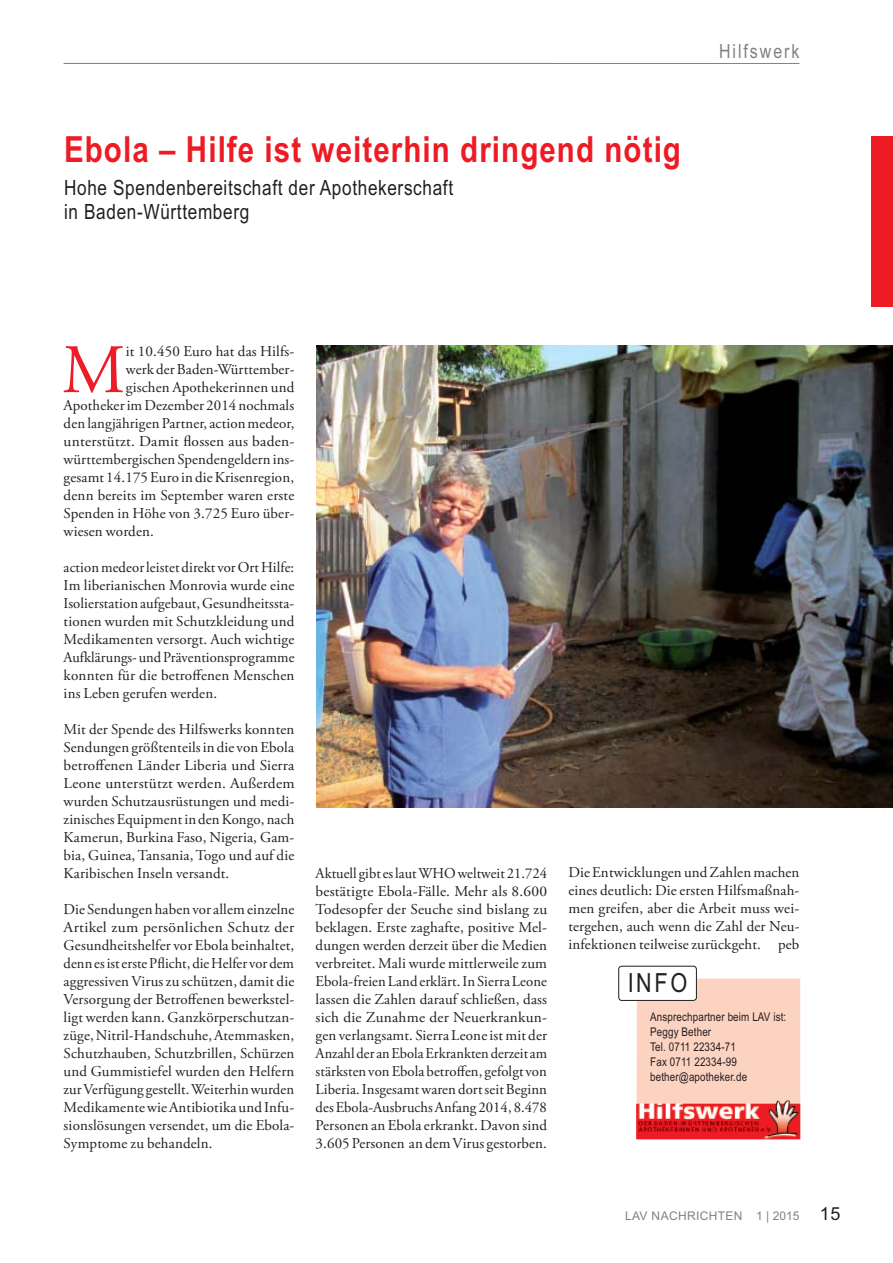
<style>
.page{position:relative;width:893px;height:1263px;background:#fff}
.page>*{position:absolute;margin:0;border:0;box-sizing:border-box;transform-origin:0 0}
.t1{font:69.3px "Adobe Garamond Pro";color:#ed1c29}
.t2{font:700 36px "Arial Narrow";letter-spacing:.03em;color:#ed1c24}
.t3{font:26.4px "Arial Narrow";color:#231f20}
.t4{font:21px/24px "Arial Narrow";letter-spacing:.03em;color:#231f20}
.t5{font:19.5px "Arial Narrow";letter-spacing:.1em;color:#808285}
.t6{font:18px "Arial";color:#231f20}
.t7{font:15px/18px "Adobe Garamond Pro";letter-spacing:.01em;color:#231f20;text-align:justify}
.t8{font:12px/15px "Arial Narrow";letter-spacing:.01em;color:#231f20}
.t9{font:12px "Arial";letter-spacing:.03em;color:#808285}
</style>
<div class="page">
<img style="left:316px;top:345px;width:577px;height:463px">
<hr style="left:64px;top:63px;width:735px;height:1px;background:#808285">
<div style="left:872px;top:136px;width:21px;height:170px;background:#ed1c24"></div>
<div style="left:636px;top:979px;width:164px;height:161px;background:#fcd2c1"></div>
<div style="left:619px;top:966px;width:77px;height:34px;background:#fff;border-radius:3px"></div>
<div style="left:618px;top:966px;width:79px;height:35px;border:1px solid #231f20;border-radius:3px"></div>
<img style="left:636px;top:1100px;width:164px;height:39px">
<h2 class="t2" style="left:64px;top:137px;width:618px">Ebola – Hilfe ist weiterhin dringend nötig</h2>
<h3 class="t4" style="left:64px;top:178px;width:390px">Hohe Spendenbereitschaft der Apothekerschaft in Baden-Württemberg</h3>
<h3 class="t5" style="left:719px;top:44px;width:82px">Hilfswerk</h3>
<h1 class="t1" style="left:62px;top:342px;width:65px">M</h1>
<p class="t7" style="left:126px;top:344px;width:170px">it 10.450 Euro hat das Hilfs-</p>
<p class="t7" style="left:126px;top:362px;width:170px">werk der Baden-Württember-</p>
<p class="t7" style="left:126px;top:380px;width:170px">gischen Apothekerinnen und</p>
<p class="t7" style="left:64px;top:398px;width:232px">Apotheker im Dezember 2014 nochmals</p>
<p class="t7" style="left:64px;top:416px;width:232px">den langjährigen Partner, action medeor,</p>
<p class="t7" style="left:64px;top:434px;width:232px">unterstützt. Damit flossen aus baden-</p>
<p class="t7" style="left:64px;top:452px;width:232px">württembergischen Spendengeldern ins-</p>
<p class="t7" style="left:64px;top:470px;width:232px">gesamt 14.175 Euro in die Krisenregion,</p>
<p class="t7" style="left:64px;top:488px;width:232px">denn bereits im September waren erste</p>
<p class="t7" style="left:64px;top:506px;width:232px">Spenden in Höhe von 3.725 Euro über-</p>
<p class="t7" style="left:64px;top:524px;width:92px">wiesen worden.</p>
<p class="t7" style="left:64px;top:560px;width:232px">action medeor leistet direkt vor Ort Hilfe:<br>Im liberianischen Monrovia wurde eine Isolierstation aufgebaut, Gesundheitssta&shy;tionen wurden mit Schutzkleidung und Medikamenten versorgt. Auch wichtige Aufklärungs- und Präventionsprogramme konnten für die betroffenen Menschen ins Leben gerufen werden.</p>
<p class="t7" style="left:64px;top:722px;width:232px">Mit der Spende des Hilfswerks konnten Sendungen größtenteils in die von Ebola betroffenen Länder Liberia und Sierra Leone unterstützt werden. Außerdem wurden Schutzausrüstungen und medi&shy;zinisches Equipment in den Kongo, nach Kamerun, Burkina Faso, Nigeria, Gam&shy;bia, Guinea, Tansania, Togo und auf die Karibischen Inseln versandt.</p>
<p class="t7" style="left:64px;top:902px;width:232px">Die Sendungen haben vor allem einzelne Artikel zum persönlichen Schutz der Gesundheitshelfer vor Ebola beinhaltet, denn es ist erste Pflicht, die Helfer vor dem aggressiven Virus zu schützen, damit die Versorgung der Betroffenen bewerkstel&shy;ligt werden kann. Ganzkörperschutzan&shy;züge, Nitril-Handschuhe, Atemmasken, Schutzhauben, Schutzbrillen, Schürzen und Gummistiefel wurden den Helfern zur Verfügung gestellt. Weiterhin wurden Medikamente wie Antibiotika und Infu&shy;sionslösungen versendet, um die Ebola-Symptome zu behandeln.</p>
<p class="t7" style="left:316px;top:866px;width:233px">Aktuell gibt es laut WHO weltweit 21.724 bestätigte Ebola-Fälle. Mehr als 8.600<br>Todesopfer der Seuche sind bislang zu beklagen. Erste zaghafte, positive Mel&shy;dungen werden derzeit über die Medien verbreitet. Mali wurde mittlerweile zum Ebola-freien Land erklärt. In Sierra Leone lassen die Zahlen darauf schließen, dass sich die Zunahme der Neuerkrankun&shy;gen verlangsamt. Sierra Leone ist mit der Anzahl der an Ebola Erkrankten derzeit am stärksten von Ebola betroffen, gefolgt von Liberia. Insgesamt waren dort seit Beginn des Ebola-Ausbruchs Anfang 2014, 8.478<br>Personen an Ebola erkrankt. Davon sind 3.605 Personen an dem Virus gestorben.</p>
<p class="t7" style="left:568px;top:864px;width:233px">Die Entwicklungen und Zahlen machen eines deutlich: Die ersten Hilfsmaßnah&shy;men greifen, aber die Arbeit muss wei&shy;tergehen, auch wenn die Zahl der Neu&shy;infektionen teilweise zurückgeht. peb</p>
<h3 class="t3" style="left:628px;top:973px;width:61px">INFO</h3>
<p class="t8" style="left:650px;top:1011px;width:138px">Ansprechpartner beim LAV ist:<br>Peggy Bether<br>Tel. 0711 22334-71<br>Fax 0711 22334-99 bether@apotheker.de</p>
<p class="t9" style="left:625px;top:1209px;width:176px">LAV NACHRICHTEN 1 | 2015</p>
<p class="t6" style="left:820px;top:1204px;width:22px">15</p>
</div>
